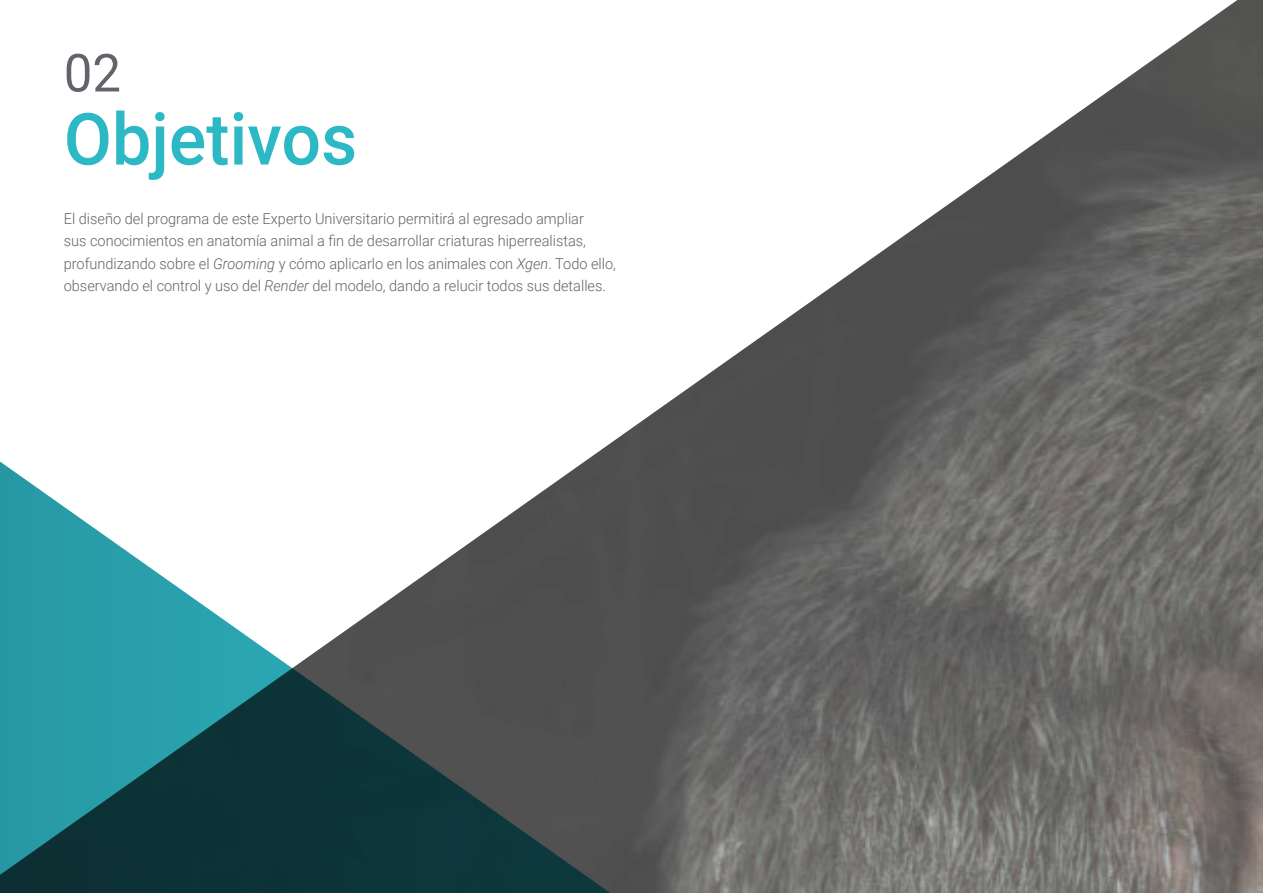
<style>
.page{position:relative;width:1263px;height:893px;background:#fff}
.page>*{position:absolute;margin:0;border:0;box-sizing:border-box;transform-origin:0 0}
.t1{font:500 72px "Roboto";color:#2db8c5}
.t2{font:52.5px "Roboto";color:#61646a}
.t3{font:300 15px/22.5px "Roboto";color:#61646a}
.s1{font-style:italic}
</style>
<div class="page">
<img style="left:606px;top:0;width:657px;height:893px">
<svg style="left:0;top:446px;width:640px;height:447px"></svg>
<h2 class="t2" style="left:64px;top:36px;width:59px">02</h2>
<h1 class="t1" style="left:64px;top:89px;width:295px">Objetivos</h1>
<p class="t3" style="left:64px;top:207px;width:554px">El diseño del programa de este Experto Universitario permitirá al egresado ampliar<br>sus conocimientos en anatomía animal a fin de desarrollar criaturas hiperrealistas, profundizando sobre el <span class="s1">Grooming</span> y cómo aplicarlo en los animales con <span class="s1">Xgen</span>. Todo ello, observando el control y uso del <span class="s1">Render</span> del modelo, dando a relucir todos sus detalles.</p>
</div>
